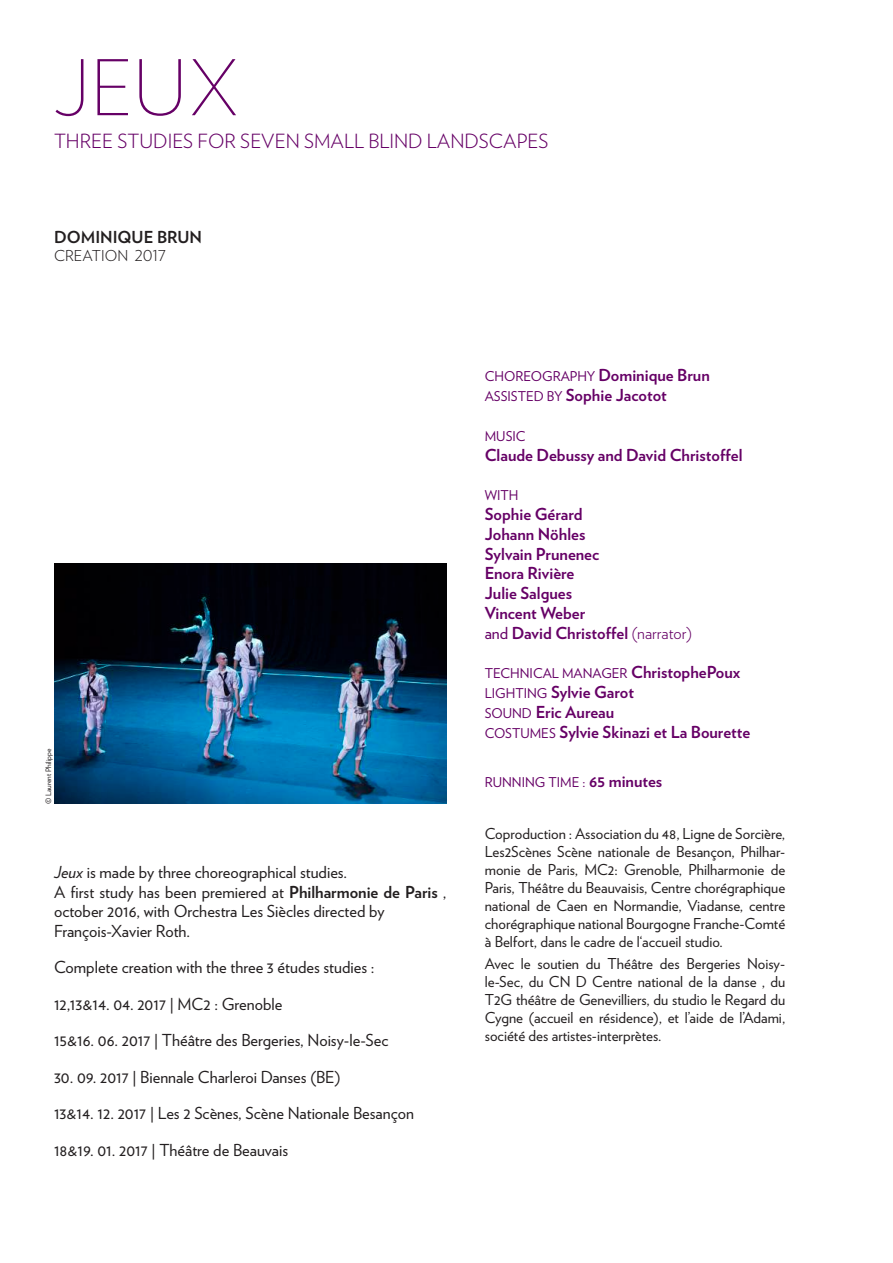
<style>
.page{position:relative;width:893px;height:1263px;background:#fff}
.page>*{position:absolute;margin:0;border:0;box-sizing:border-box;transform-origin:0 0}
.t1{font:200 76.5px "Verlag";color:#606}
.t2{font:300 19.5px "Verlag";color:#606}
.t3{font:16.5px/19.5px "Verlag";color:#231f20}
.t4{font:700 16.5px/19.8px "Verlag";color:#606}
.t5{font:700 16.5px "Verlag";color:#231f20}
.t6{font:15px/18px "Verlag";color:#231f20;text-align:justify}
.t7{font:300 15px "Verlag";color:#231f20}
.t8{font:13.5px "Verlag";color:#606}
.t9{font:7.5px "Verlag";color:#231f20}
.s1{font-style:italic}
.s2{font-weight:700}
.s3{font-weight:400;font-size:13.5px}
.s4{font-weight:400}
.s5{font-weight:300}
.s6{font-weight:700;font-size:16.5px}
</style>
<div class="page">
<img style="left:54px;top:564px;width:392px;height:240px">
<h1 class="t1" style="left:54px;top:33px;width:188px">JEUX</h1>
<h2 class="t2" style="left:54px;top:126px;width:496px">THREE STUDIES FOR SEVEN SMALL BLIND LANDSCAPES</h2>
<p class="t5" style="left:54px;top:224px;width:150px">DOMINIQUE BRUN</p>
<p class="t7" style="left:54px;top:244px;width:113px">CREATION 2017</p>
<p class="t9" style="left:43px;top:804px;width:57px;rotate:-90deg">© Laurent Philippe</p>
<p class="t3" style="left:54px;top:862px;width:394px"><span class="s1">Jeux</span> is made by three choreographical studies.<br>A first study has been premiered at <span class="s2">Philharmonie de Paris</span> , october 2016, with Orchestra Les Siècles directed by François-Xavier Roth.</p>
<p class="t3" style="left:54px;top:957px;width:322px">Complete creation with the three 3 études studies :</p>
<p class="t3" style="left:54px;top:993px;width:230px">12,13&amp;14. 04. 2017 | MC2 : Grenoble</p>
<p class="t3" style="left:54px;top:1030px;width:336px">15&amp;16. 06. 2017 | Théâtre des Bergeries, Noisy-le-Sec</p>
<p class="t3" style="left:54px;top:1066px;width:288px">30. 09. 2017 | Biennale Charleroi Danses (BE)</p>
<p class="t3" style="left:54px;top:1103px;width:361px">13&amp;14. 12. 2017 | Les 2 Scènes, Scène Nationale Besançon</p>
<p class="t3" style="left:54px;top:1139px;width:236px">18&amp;19. 01. 2017 | Théâtre de Beauvais</p>
<p class="t4" style="left:485px;top:365px;width:227px"><span class="s3">CHOREOGRAPHY</span> Dominique Brun<br><span class="s3">ASSISTED BY</span> Sophie Jacotot</p>
<p class="t8" style="left:485px;top:426px;width:42px">MUSIC</p>
<p class="t4" style="left:485px;top:444px;width:259px">Claude Debussy and David Christoffel</p>
<p class="t8" style="left:485px;top:485px;width:35px">WITH</p>
<p class="t4" style="left:485px;top:503px;width:209px">Sophie Gérard<br>Johann Nöhles<br>Sylvain Prunenec<br>Enora Rivière<br>Julie Salgues<br>Vincent Weber<br><span class="s4">and</span> David Christoffel <span class="s5">(narrator)</span></p>
<p class="t8" style="left:485px;top:663px;width:257px">TECHNICAL MANAGER <span class="s6">ChristophePoux</span></p>
<p class="t4" style="left:485px;top:681px;width:267px"><span class="s3">LIGHTING</span> Sylvie Garot<br><span class="s3">SOUND</span> Eric Aureau<br><span class="s3">COSTUMES</span> Sylvie Skinazi et La Bourette</p>
<p class="t8" style="left:485px;top:772px;width:179px">RUNNING TIME : <span class="s6">65 minutes</span></p>
<p class="t6" style="left:485px;top:824px;width:302px">Coproduction : Association du 48, Ligne de Sorcière, Les2Scènes Scène nationale de Besançon, Philhar&shy;monie de Paris, MC2: Grenoble, Philharmonie de Paris, Théâtre du Beauvaisis, Centre chorégraphique national de Caen en Normandie, Viadanse, centre chorégraphique national Bourgogne Franche-Comté à Belfort, dans le cadre de l‘accueil studio.</p>
<p class="t6" style="left:485px;top:954px;width:302px">Avec le soutien du Théâtre des Bergeries Noisy&shy;le-Sec, du CN D Centre national de la danse , du T2G théâtre de Genevilliers, du studio le Regard du Cygne (accueil en résidence), et l’aide de l’Adami, société des artistes-interprètes.</p>
</div>
